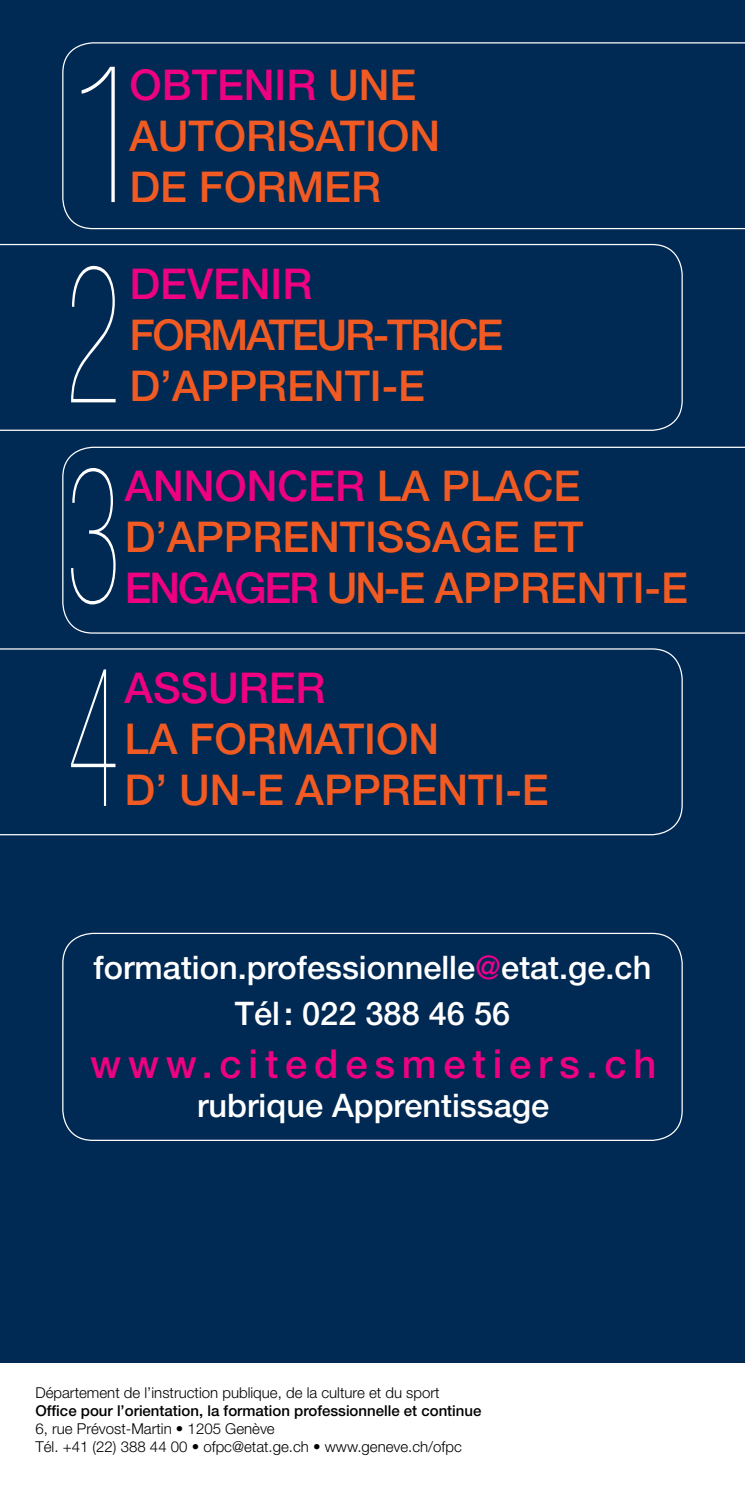
<style>
.page{position:relative;width:745px;height:1489px;background:#fff}
.page>*{position:absolute;margin:0;border:0;box-sizing:border-box;transform-origin:0 0}
.t1{font:500 42.5px/51px "Helvetica Neue LT";color:#f15a22}
.t2{font:500 42.5px/51px "Helvetica Neue LT";letter-spacing:-.05em;color:#f15a22}
.t3{font:500 42.5px "Helvetica Neue LT";color:#ed0181}
.t4{font:500 40px "Helvetica Neue LT";letter-spacing:.17em;color:#ed0181}
.t5{font:500 32.5px/46px "Helvetica Neue LT";color:#fff;text-align:center}
.t6{font:300 15px/18px "Helvetica Neue LT";color:#000}
.t7{font:500 15px "Helvetica Neue LT";color:#000}
.s1{color:#ed0181}
.s2{color:#ec008c}
</style>
<div class="page">
<div style="left:0;top:0;width:744px;height:1362px;background:#002953"></div>
<svg style="left:62px;top:42px;width:682px;height:187px"></svg>
<svg style="left:0;top:244px;width:682px;height:187px"></svg>
<svg style="left:62px;top:446px;width:682px;height:187px"></svg>
<svg style="left:0;top:648px;width:682px;height:187px"></svg>
<div style="left:62px;top:932px;width:620px;height:208px;border:1px solid #fff;border-radius:30px"></div>
<h1 class="t1" style="left:129px;top:59px;width:312px"><span class="s1">OBTENIR</span> UNE<br>AUTORISATION<br>DE FORMER</h1>
<h1 class="t3" style="left:129px;top:258px;width:184px">DEVENIR</h1>
<h1 class="t2" style="left:129px;top:309px;width:375px">FORMATEUR-TRICE<br>D’APPRENTI-E</h1>
<h1 class="t1" style="left:125px;top:460px;width:564px"><span class="s1">ANNONCER</span> LA PLACE<br>D’APPRENTISSAGE ET<br><span class="s1">ENGAGER</span> UN-E APPRENTI-E</h1>
<h1 class="t3" style="left:124px;top:662px;width:202px">ASSURER</h1>
<h1 class="t1" style="left:124px;top:712px;width:425px">LA FORMATION<br>D’ UN-E APPRENTI-E</h1>
<h3 class="t5" style="left:94px;top:944px;width:559px">FORMATION.PROFESSIONNELLE<span class="s2">@</span>ETAT.GE.CH<br>TÉL: 022 388 46 56</h3>
<h2 class="t4" style="left:90px;top:1039px;width:567px">WWW.CITEDESMETIERS.CH</h2>
<h3 class="t5" style="left:197px;top:1081px;width:353px">RUBRIQUE APPRENTISSAGE</h3>
<p class="t6" style="left:35px;top:1383px;width:405px">Département de l’instruction publique, de la culture et du sport</p>
<p class="t7" style="left:35px;top:1401px;width:447px">OFFICE POUR L’ORIENTATION, LA FORMATION PROFESSIONNELLE ET CONTINUE</p>
<p class="t6" style="left:35px;top:1419px;width:427px">6, rue Prévost-Martin • 1205 Genève<br>Tél. +41 (22) 388 44 00 • ofpc@etat.ge.ch • www.geneve.ch/ofpc</p>
</div>
